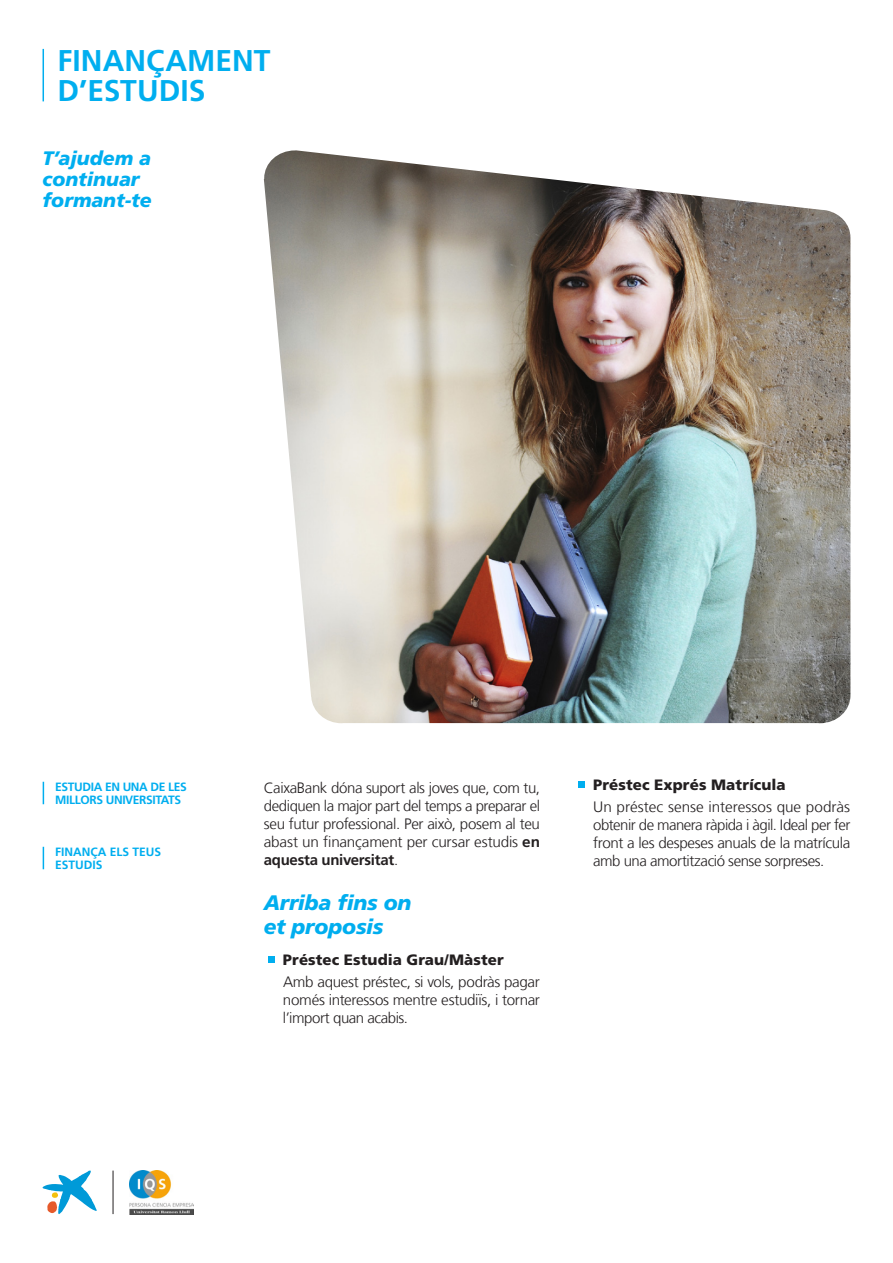
<style>
.page{position:relative;width:893px;height:1263px;background:#fff}
.page>*{position:absolute;margin:0;border:0;box-sizing:border-box;transform-origin:0 0}
.t1{font:700 30px/30px "La Caixa Frutiger";color:#00aeef}
.Títulos_texto{font:italic 900 21px/24px "La Caixa Frutiger";letter-spacing:-.01em;color:#00aeef}
.t2{font:italic 900 19.5px/21px "La Caixa Frutiger";color:#00aeef}
.t3{font:300 15px/18px "La Caixa Frutiger";letter-spacing:-.025em;color:#231f20;text-align:justify}
.t4{font:900 15px "La Caixa Frutiger";letter-spacing:.005em;color:#231f20}
.t5{font:700 12px/13.5px "La Caixa Frutiger";letter-spacing:-.03em;color:#00aeef}
.t6{font:700 12px/13.5px "La Caixa Frutiger";color:#00aeef}
.s1{font-weight:700}
</style>
<div class="page">
<img style="left:264px;top:150px;width:586px;height:573px">
<hr style="left:113px;top:1170px;width:1px;height:44px;background:#231f20">
<svg style="left:43px;top:1170px;width:54px;height:44px"></svg>
<img style="left:129px;top:1170px;width:64px;height:44px">
<svg style="left:268px;top:957px;width:6px;height:6px"></svg>
<svg style="left:578px;top:782px;width:6px;height:6px"></svg>
<hr style="left:43px;top:49px;width:1px;height:52px;background:#00aeef">
<svg style="left:43px;top:847px;width:1px;height:22px"></svg>
<svg style="left:43px;top:782px;width:1px;height:22px"></svg>
<p class="t1" style="left:57px;top:46px;width:215px">FINANÇAMENT<br>D’ESTUDIS</p>
<p class="t2" style="left:43px;top:148px;width:111px">T’ajudem a continuar formant-te</p>
<p class="t5" style="left:55px;top:780px;width:133px">ESTUDIA EN UNA DE LES<br>MILLORS UNIVERSITATS</p>
<p class="t6" style="left:55px;top:845px;width:108px">FINANÇA ELS TEUS<br>ESTUDIS</p>
<p class="t3" style="left:264px;top:779px;width:278px">CaixaBank dóna suport als joves que, com tu, dediquen la major part del temps a preparar el seu futur professional. Per això, posem al teu abast un finançament per cursar estudis <span class="s1">en aquesta universitat</span>.</p>
<p class="Títulos_texto" style="left:264px;top:891px;width:149px">Arriba fins on et proposis</p>
<p class="t4" style="left:283px;top:951px;width:222px">Préstec Estudia Grau/Màster</p>
<p class="t3" style="left:283px;top:973px;width:259px">Amb aquest préstec, si vols, podràs pagar només interessos mentre estudiïs, i tornar l’import quan acabis.</p>
<p class="t4" style="left:593px;top:776px;width:194px">Préstec Exprés Matrícula</p>
<p class="t3" style="left:593px;top:798px;width:259px">Un préstec sense interessos que podràs obtenir de manera ràpida i àgil. Ideal per fer front a les despeses anuals de la matrícula amb una amortització sense sorpreses.</p>
</div>
